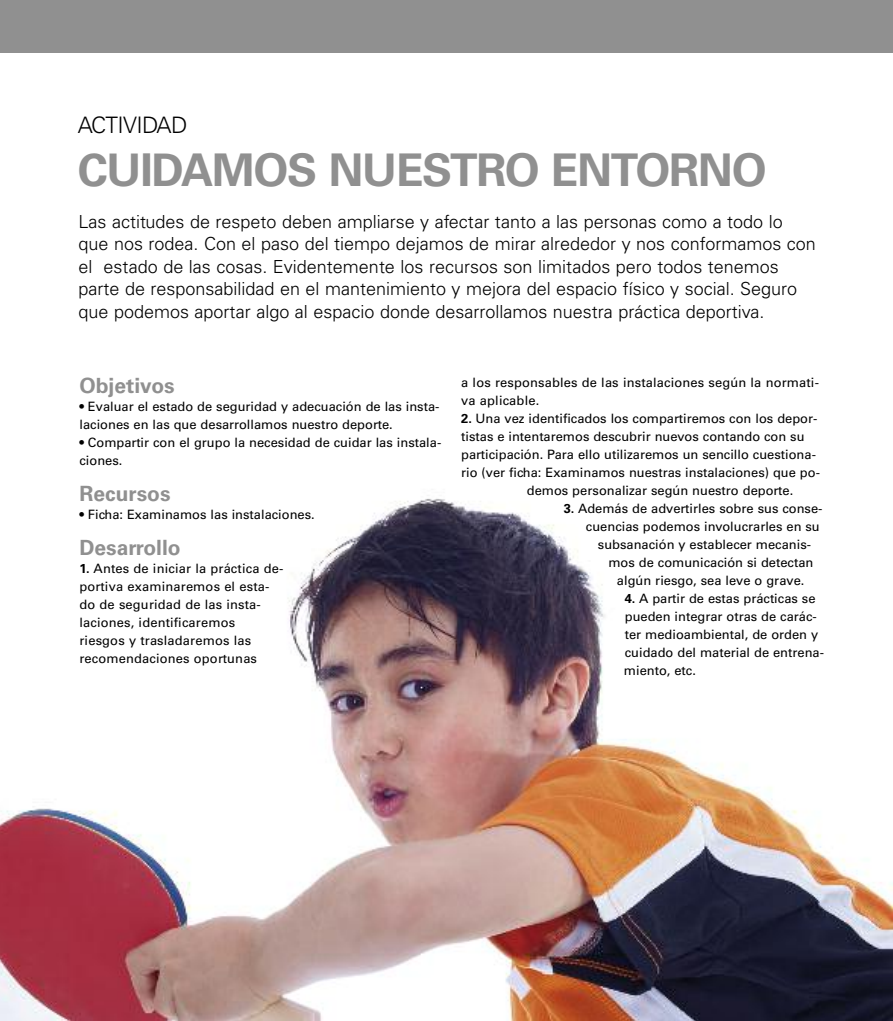
<style>
.page{position:relative;width:893px;height:1021px;background:#fff}
.page>*{position:absolute;margin:0;border:0;box-sizing:border-box;transform-origin:0 0}
.t1{font:700 45px "Univers";letter-spacing:-.03em;color:#909090}
.t2{font:300 22.65px "Univers";letter-spacing:-.03em;color:#000}
.t3{font:700 21px "Univers";color:#909090}
.t4{font:300 18px/22.5px "Univers";color:#000}
.t5{font:12.9px/18px "Univers";color:#000}
.s1{font-weight:700}
</style>
<div class="page">
<div style="left:0;top:0;width:893px;height:52px;background:#909090"></div>
<img style="left:0;top:498px;width:893px;height:522px">
<h2 class="t2" style="left:78px;top:116px;width:111px">ACTIVIDAD</h2>
<h1 class="t1" style="left:78px;top:153px;width:690px">CUIDAMOS NUESTRO ENTORNO</h1>
<p class="t4" style="left:79px;top:212px;width:739px">Las actitudes de respeto deben ampliarse y afectar tanto a las personas como a todo lo que nos rodea. Con el paso del tiempo dejamos de mirar alrededor y nos conformamos con el estado de las cosas. Evidentemente los recursos son limitados pero todos tenemos parte de responsabilidad en el mantenimiento y mejora del espacio físico y social. Seguro que podemos aportar algo al espacio donde desarrollamos nuestra práctica deportiva.</p>
<h3 class="t3" style="left:79px;top:377px;width:97px">Objetivos</h3>
<p class="t5" style="left:79px;top:398px;width:361px">• Evaluar el estado de seguridad y adecuación de las insta&shy;laciones en las que desarrollamos nuestro deporte.</p>
<p class="t5" style="left:79px;top:434px;width:363px">• Compartir con el grupo la necesidad de cuidar las instala&shy;ciones.</p>
<h3 class="t3" style="left:79px;top:485px;width:93px">Recursos</h3>
<p class="t5" style="left:79px;top:506px;width:237px">• Ficha: Examinamos las instalaciones.</p>
<h3 class="t3" style="left:79px;top:539px;width:103px">Desarrollo</h3>
<p class="t5" style="left:79px;top:560px;width:205px"><span class="s1">1.</span> Antes de iniciar la práctica de&shy;portiva examinaremos el esta&shy;do de seguridad de las insta&shy;laciones, identificaremos riesgos y trasladaremos las recomendaciones oportunas</p>
<p class="t5" style="left:461px;top:374px;width:359px">a los responsables de las instalaciones según la normati&shy;va aplicable.</p>
<p class="t5" style="left:461px;top:410px;width:358px"><span class="s1">2.</span> Una vez identificados los compartiremos con los depor-</p>
<p class="t5" style="left:461px;top:428px;width:345px">tistas e intentaremos descubrir nuevos contando con su</p>
<p class="t5" style="left:461px;top:446px;width:356px">participación. Para ello utilizaremos un sencillo cuestiona-</p>
<p class="t5" style="left:461px;top:464px;width:360px">rio (ver ficha: Examinamos nuestras instalaciones) que po-</p>
<p class="t5" style="left:527px;top:482px;width:268px">demos personalizar según nuestro deporte.</p>
<p class="t5" style="left:564px;top:500px;width:260px"><span class="s1">3.</span> Además de advertirles sobre sus conse-</p>
<p class="t5" style="left:586px;top:518px;width:235px">cuencias podemos involucrarles en su</p>
<p class="t5" style="left:598px;top:536px;width:215px">subsanación y establecer mecanis-</p>
<p class="t5" style="left:608px;top:554px;width:206px">mos de comunicación si detectan</p>
<p class="t5" style="left:617px;top:572px;width:189px">algún riesgo, sea leve o grave.</p>
<p class="t5" style="left:624px;top:590px;width:202px"><span class="s1">4.</span> A partir de estas prácticas se pueden integrar otras de carác&shy;ter medioambiental, de orden y cuidado del material de entrena&shy;miento, etc.</p>
</div>
